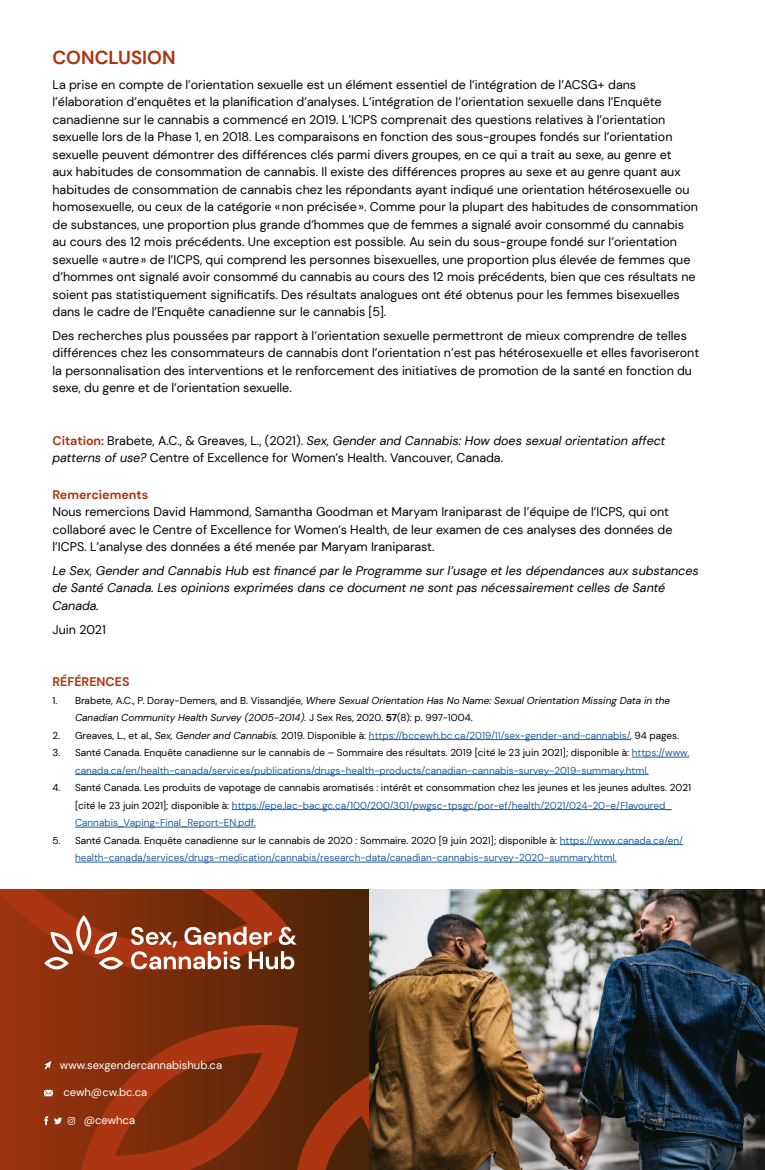
<style>
.page{position:relative;width:765px;height:1170px;background:#fff}
.page>*{position:absolute;margin:0;border:0;box-sizing:border-box;transform-origin:0 0}
.t1{font:700 18.75px "DM Sans";color:#ab3612}
.t2{font:12.5px/17.5px "DM Sans";color:#000}
.t3{font:italic 12.5px/17.5px "DM Sans";color:#000}
.t4{font:700 12.5px "DM Sans";color:#ab3612}
.t5{font:11.25px "DM Sans";color:#fff}
.t6{font:10px/17.5px "DM Sans";color:#215e9e}
.t7{font:10px/17.5px "DM Sans";color:#000}
.t8{font:italic 10px/17.5px "DM Sans";color:#000}
.s1{font-weight:700;color:#ab3612}
.s2{font-style:italic}
.s3{font-style:normal}
.s4{font-weight:700;font-style:normal}
.s5{color:#000}
.s6{font-style:italic;color:#000}
.s7{color:#215e9e}
</style>
<div class="page">
<img style="left:369px;top:890px;width:396px;height:280px">
<div style="left:0;top:890px;width:369px;height:280px;background:linear-gradient(to right,#9e330f,#482305)"></div>
<hr style="left:369px;top:739px;width:261px;height:1px;background:#215e9e">
<hr style="left:632px;top:757px;width:57px;height:1px;background:#215e9e">
<hr style="left:75px;top:774px;width:574px;height:1px;background:#215e9e">
<hr style="left:232px;top:809px;width:440px;height:1px;background:#215e9e">
<hr style="left:75px;top:827px;width:181px;height:1px;background:#215e9e">
<hr style="left:560px;top:844px;width:123px;height:1px;background:#215e9e">
<hr style="left:75px;top:862px;width:542px;height:1px;background:#215e9e">
<svg style="left:0;top:890px;width:297px;height:91px;background:#994728"></svg>
<svg style="left:44px;top:1090px;width:9px;height:6px"></svg>
<svg style="left:44px;top:1116px;width:4px;height:9px"></svg>
<svg style="left:54px;top:1118px;width:8px;height:6px"></svg>
<svg style="left:68px;top:1018px;width:301px;height:152px;background:#812e0c"></svg>
<svg style="left:44px;top:1061px;width:7px;height:8px"></svg>
<h1 class="t1" style="left:52px;top:45px;width:125px">CONCLUSION</h1>
<p class="t2" style="left:52px;top:75px;width:647px">La prise en compte de l’orientation sexuelle est un élément essentiel de l’intégration de l’ACSG+ dans l’élaboration d’enquêtes et la planification d’analyses. L’intégration de l’orientation sexuelle dans l’Enquête canadienne sur le cannabis a commencé en 2019. L’ICPS comprenait des questions relatives à l’orientation sexuelle lors de la Phase 1, en 2018. Les comparaisons en fonction des sous-groupes fondés sur l’orientation sexuelle peuvent démontrer des différences clés parmi divers groupes, en ce qui a trait au sexe, au genre et<br>aux habitudes de consommation de cannabis. Il existe des différences propres au sexe et au genre quant aux habitudes de consommation de cannabis chez les répondants ayant indiqué une orientation hétérosexuelle ou homosexuelle, ou ceux de la catégorie «non précisée». Comme pour la plupart des habitudes de consommation de substances, une proportion plus grande d’hommes que de femmes a signalé avoir consommé du cannabis au cours des 12 mois précédents. Une exception est possible. Au sein du sous-groupe fondé sur l’orientation sexuelle «autre» de l’ICPS, qui comprend les personnes bisexuelles, une proportion plus élevée de femmes que d’hommes ont signalé avoir consommé du cannabis au cours des 12 mois précédents, bien que ces résultats ne soient pas statistiquement significatifs. Des résultats analogues ont été obtenus pour les femmes bisexuelles dans le cadre de l’Enquête canadienne sur le cannabis [5].</p>
<p class="t2" style="left:52px;top:327px;width:648px">Des recherches plus poussées par rapport à l’orientation sexuelle permettront de mieux comprendre de telles différences chez les consommateurs de cannabis dont l’orientation n’est pas hétérosexuelle et elles favoriseront la personnalisation des interventions et le renforcement des initiatives de promotion de la santé en fonction du sexe, du genre et de l’orientation sexuelle.</p>
<p class="t2" style="left:52px;top:432px;width:615px"><span class="s1">Citation:</span> Brabete, A.C., &amp; Greaves, L., (2021). <span class="s2">Sex, Gender and Cannabis: How does sexual orientation affect patterns of use?</span> Centre of Excellence for Women’s Health. Vancouver, Canada.</p>
<p class="t4" style="left:52px;top:486px;width:97px">Remerciements</p>
<p class="t2" style="left:52px;top:503px;width:621px">Nous remercions David Hammond, Samantha Goodman et Maryam Iraniparast de l’équipe de l’ICPS, qui ont collaboré avec le Centre of Excellence for Women’s Health, de leur examen de ces analyses des données de l’ICPS. L’analyse des données a été menée par Maryam Iraniparast.</p>
<p class="t3" style="left:52px;top:562px;width:648px">Le Sex, Gender and Cannabis Hub est financé par le Programme sur l’usage et les dépendances aux substances de Santé Canada. Les opinions exprimées dans ce document ne sont pas nécessairement celles de Santé<br>Canada.</p>
<p class="t2" style="left:52px;top:620px;width:55px">Juin 2021</p>
<p class="t4" style="left:52px;top:674px;width:79px">RÉFÉRENCES</p>
<p class="t8" style="left:75px;top:691px;width:597px;text-indent:-22px"><span class="s3">1. Brabete, A.C., P. Doray-Demers, and B. Vissandjée,</span> Where Sexual Orientation Has No Name: Sexual Orientation Missing Data in the<br>Canadian Community Health Survey (2005-2014). <span class="s3">J Sex Res, 2020.</span> <span class="s4">57</span><span class="s3">(8): p. 997-1004.</span></p>
<p class="t6" style="left:52px;top:726px;width:628px"><span class="s5">2. Greaves, L., et al.,</span> <span class="s6">Sex, Gender and Cannabis.</span> <span class="s5">2019. Disponible à:</span> https://bccewh.bc.ca/2019/11/sex-gender-and-cannabis/<span class="s5">, 94 pages.</span></p>
<p class="t6" style="left:75px;top:744px;width:616px;text-indent:-22px"><span class="s5">3. Santé Canada. Enquête canadienne sur le cannabis de – Sommaire des résultats. 2019 [cité le 23 juin 2021]; disponible à:</span> https://www. canada.ca/en/health-canada/services/publications/drugs-health-products/canadian-cannabis-survey-2019-summary.html.</p>
<p class="t7" style="left:75px;top:779px;width:618px;text-indent:-22px">4. Santé Canada. Les produits de vapotage de cannabis aromatisés : intérêt et consommation chez les jeunes et les jeunes adultes. 2021 [cité le 23 juin 2021]; disponible à: <span class="s7">https://epe.lac-bac.gc.ca/100/200/301/pwgsc-tpsgc/por-ef/health/2021/024-20-e/Flavoured_<br>Cannabis_Vaping-Final_Report-EN.pdf.</span></p>
<p class="t6" style="left:75px;top:831px;width:610px;text-indent:-22px"><span class="s5">5. Santé Canada. Enquête canadienne sur le cannabis de 2020 : Sommaire. 2020 [9 juin 2021]; disponible à:</span> https://www.canada.ca/en/ health-canada/services/drugs-medication/cannabis/research-data/canadian-cannabis-survey-2020-summary.html.</p>
<p class="t5" style="left:60px;top:1058px;width:164px">www.sexgendercannabishub.ca</p>
<p class="t5" style="left:63px;top:1085px;width:85px">cewh@cw.bc.ca</p>
<p class="t5" style="left:84px;top:1113px;width:53px">@cewhca</p>
</div>
